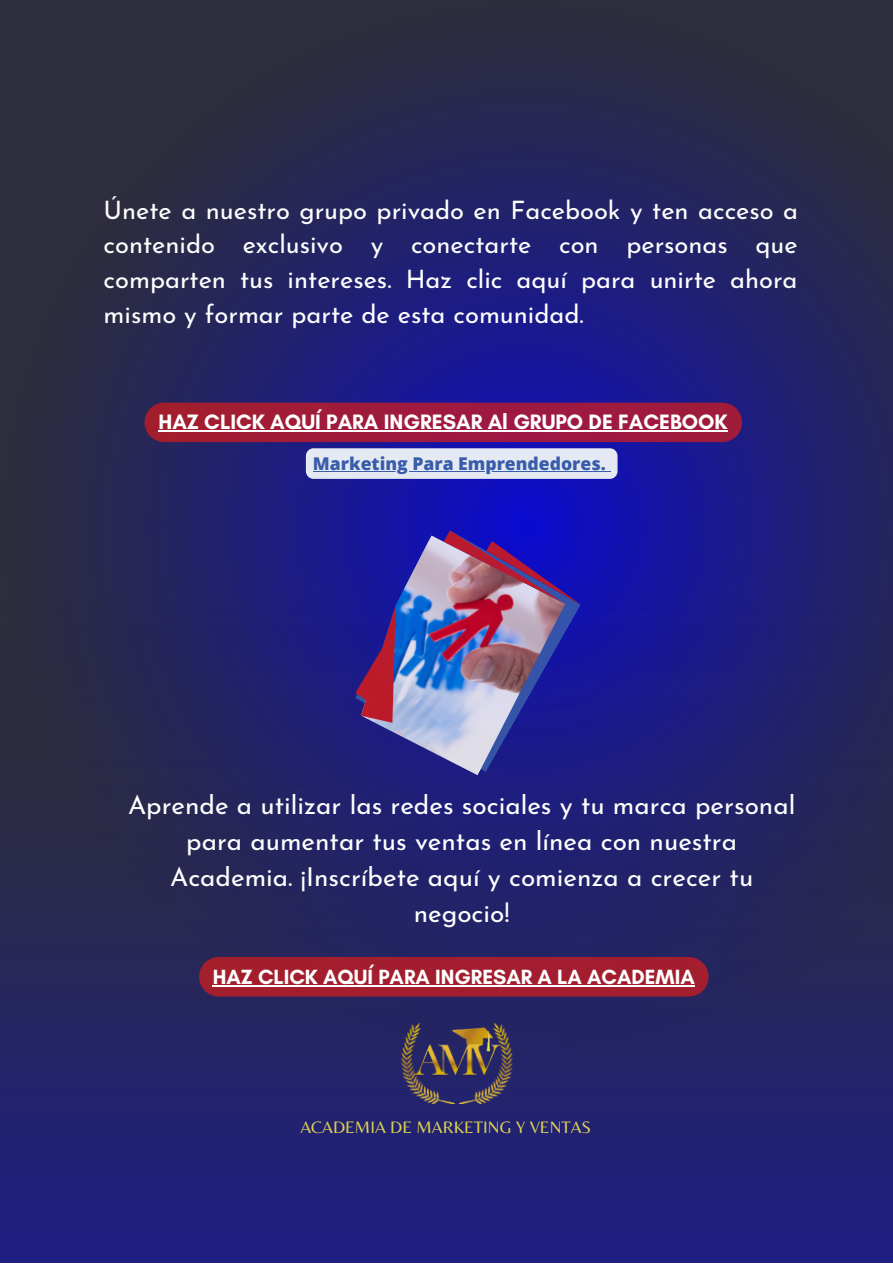
<style>
.page{position:relative;width:893px;height:1264px;background:#fff}
.page>*{position:absolute;margin:0;border:0;box-sizing:border-box;transform-origin:0 0}
.t1{font:26.1px/36px "Josefin Sans";color:#fff;text-align:center}
.t2{font:25.5px/34.8px "Josefin Sans";color:#fff;text-align:justify}
.t3{font:700 21.15px "Glacial Indifference";color:#fff}
.t4{font:700 20.85px "Glacial Indifference";color:#fff}
.t5{font:800 17.55px "Open Sans";color:#3a5daa}
.t6{font:17.25px "Belleza";color:#f8ec4b}
</style>
<div class="page">
<img style="left:0;top:0;width:892px;height:526px">
<img style="left:0;top:526px;width:892px;height:736px">
<img style="left:395px;top:1013px;width:127px;height:90px">
<img style="left:361px;top:722px;width:204px;height:53px">
<img style="left:355px;top:530px;width:225px;height:192px">
<div style="left:199px;top:956px;width:509px;height:40px;background:#a21e2f;border-radius:20px"></div>
<hr style="left:213px;top:985px;width:481px;height:1px;background:#fff">
<div style="left:306px;top:448px;width:311px;height:31px;background:#e4e9f4;border-radius:8px"></div>
<hr style="left:313px;top:470px;width:292px;height:1px;background:#3a5daa">
<svg style="left:144px;top:402px;width:598px;height:40px"></svg>
<hr style="left:158px;top:430px;width:569px;height:1px;background:#fff">
<p class="t2" style="left:104px;top:195px;width:696px">Únete a nuestro grupo privado en Facebook y ten acceso a contenido exclusivo y conectarte con personas que comparten tus intereses. Haz clic aquí para unirte ahora mismo y formar parte de esta comunidad.</p>
<p class="t3" style="left:158px;top:409px;width:570px">HAZ CLICK AQUÍ PARA INGRESAR Al GRUPO DE FACEBOOK</p>
<p class="t5" style="left:313px;top:451px;width:294px">Marketing Para Emprendedores.</p>
<p class="t1" style="left:128px;top:789px;width:668px">Aprende a utilizar las redes sociales y tu marca personal para aumentar tus ventas en línea con nuestra Academia. ¡Inscríbete aquí y comienza a crecer tu negocio!</p>
<p class="t4" style="left:213px;top:964px;width:483px">HAZ CLICK AQUÍ PARA INGRESAR A LA ACADEMIA</p>
<p class="t6" style="left:300px;top:1116px;width:292px">ACADEMIA DE MARKETING Y VENTAS</p>
</div>
